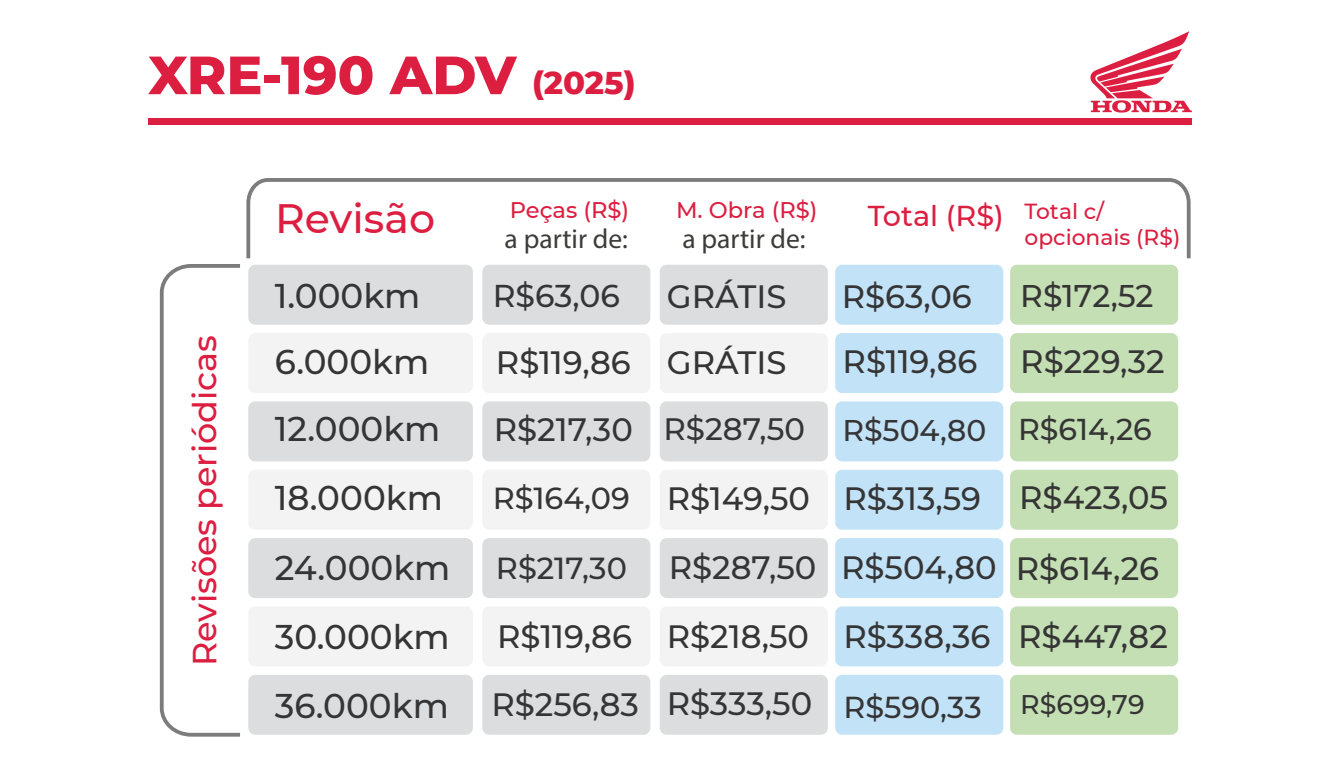
<style>
.page{position:relative;width:1340px;height:766px;background:#fff}
.page>*{position:absolute;margin:0;border:0;box-sizing:border-box;transform-origin:0 0}
.t1{font:800 53.77px "Montserrat";color:#dc1e40}
.t2{font:500 40.95px "Montserrat";color:#dc1e40}
.t3{font:500 34.2px/68.9px "Montserrat";color:#353535}
.t4{font:500 33.3px "Montserrat";color:#dc1e40}
.t5{font:500 32.18px/69.3px "Montserrat";color:#353535}
.t6{font:500 31.5px "Montserrat";color:#353535}
.t7{font:500 31.28px "Montserrat";color:#353535}
.t8{font:500 30.82px "Montserrat";color:#353535}
.t9{font:500 30.38px "Montserrat";color:#353535}
.t10{font:500 30.15px "Montserrat";color:#353535}
.t11{font:500 29.93px "Montserrat";color:#353535}
.t12{font:500 28.57px "Montserrat";color:#dc1e40}
.t13{font:27.68px "Myriad Pro";color:#3c3c3b}
.t14{font:500 27px "Montserrat";color:#353535}
.t15{font:500 22.5px "Montserrat";color:#dc1e40}
.t16{font:500 21.82px "Montserrat";color:#dc1e40}
.s1{font-size:32.18px}
</style>
<div class="page">
<div style="left:148px;top:118px;width:1043px;height:7px;background:#dc1e40"></div>
<svg style="left:1090px;top:31px;width:101px;height:81px"></svg>
<div style="left:248px;top:265px;width:225px;height:59px;background:#dbdddf;border-radius:7px"></div>
<div style="left:659px;top:265px;width:168px;height:59px;background:#dbdddf;border-radius:7px"></div>
<div style="left:659px;top:333px;width:168px;height:60px;background:#f3f3f4;border-radius:7px"></div>
<div style="left:659px;top:401px;width:168px;height:60px;background:#dbdddf;border-radius:7px"></div>
<div style="left:659px;top:469px;width:168px;height:60px;background:#f3f3f4;border-radius:7px"></div>
<div style="left:659px;top:538px;width:168px;height:60px;background:#dbdddf;border-radius:7px"></div>
<div style="left:659px;top:606px;width:168px;height:60px;background:#f3f3f4;border-radius:7px"></div>
<div style="left:659px;top:674px;width:168px;height:60px;background:#dbdddf;border-radius:7px"></div>
<div style="left:482px;top:265px;width:168px;height:59px;background:#dbdddf;border-radius:7px"></div>
<div style="left:482px;top:333px;width:168px;height:60px;background:#f3f3f4;border-radius:7px"></div>
<div style="left:482px;top:401px;width:168px;height:60px;background:#dbdddf;border-radius:7px"></div>
<div style="left:482px;top:469px;width:168px;height:60px;background:#f3f3f4;border-radius:7px"></div>
<div style="left:482px;top:538px;width:168px;height:60px;background:#dbdddf;border-radius:7px"></div>
<div style="left:482px;top:606px;width:168px;height:60px;background:#f3f3f4;border-radius:7px"></div>
<div style="left:482px;top:674px;width:168px;height:60px;background:#dbdddf;border-radius:7px"></div>
<div style="left:835px;top:265px;width:168px;height:59px;background:#c2e2f8;border-radius:7px"></div>
<div style="left:1010px;top:265px;width:168px;height:59px;background:#c5dfb4;border-radius:7px"></div>
<div style="left:835px;top:333px;width:168px;height:60px;background:#c2e2f8;border-radius:7px"></div>
<div style="left:1010px;top:333px;width:168px;height:60px;background:#c5dfb4;border-radius:7px"></div>
<div style="left:835px;top:401px;width:168px;height:60px;background:#c2e2f8;border-radius:7px"></div>
<div style="left:1010px;top:401px;width:168px;height:60px;background:#c5dfb4;border-radius:7px"></div>
<div style="left:835px;top:469px;width:168px;height:60px;background:#c2e2f8;border-radius:7px"></div>
<div style="left:1010px;top:469px;width:168px;height:60px;background:#c5dfb4;border-radius:7px"></div>
<div style="left:835px;top:538px;width:168px;height:60px;background:#c2e2f8;border-radius:7px"></div>
<div style="left:1010px;top:538px;width:168px;height:60px;background:#c5dfb4;border-radius:7px"></div>
<div style="left:835px;top:606px;width:168px;height:60px;background:#c2e2f8;border-radius:7px"></div>
<div style="left:1010px;top:606px;width:168px;height:60px;background:#c5dfb4;border-radius:7px"></div>
<div style="left:835px;top:674px;width:168px;height:60px;background:#c2e2f8;border-radius:7px"></div>
<div style="left:1010px;top:674px;width:168px;height:60px;background:#c5dfb4;border-radius:7px"></div>
<div style="left:248px;top:333px;width:225px;height:60px;background:#f3f3f4;border-radius:7px"></div>
<div style="left:248px;top:401px;width:225px;height:60px;background:#dbdddf;border-radius:7px"></div>
<div style="left:248px;top:469px;width:225px;height:60px;background:#f3f3f4;border-radius:7px"></div>
<div style="left:248px;top:538px;width:225px;height:60px;background:#dbdddf;border-radius:7px"></div>
<div style="left:248px;top:606px;width:225px;height:60px;background:#f3f3f4;border-radius:7px"></div>
<div style="left:248px;top:674px;width:225px;height:60px;background:#dbdddf;border-radius:7px"></div>
<svg style="left:246px;top:178px;width:945px;height:81px"></svg>
<svg style="left:159px;top:264px;width:81px;height:473px"></svg>
<h1 class="t1" style="left:148px;top:36px;width:489px">XRE-190 ADV <span class="s1">(2025)</span></h1>
<p class="t4" style="left:181px;top:666px;width:333px;rotate:-90deg">Revisões periódicas</p>
<p class="t2" style="left:275px;top:190px;width:162px">Revisão</p>
<p class="t15" style="left:510px;top:195px;width:121px">Peças (R$)</p>
<p class="t15" style="left:676px;top:195px;width:143px">M. Obra (R$)</p>
<p class="t12" style="left:867px;top:196px;width:238px">Total (R$) <sup>Total</sup> <sup>c/</sup></p>
<p class="t13" style="left:504px;top:222px;width:125px">a partir de:</p>
<p class="t13" style="left:682px;top:222px;width:125px">a partir de:</p>
<p class="t16" style="left:1024px;top:222px;width:157px">opcionais (R$)</p>
<p class="t5" style="left:667px;top:262px;width:121px;line-height:66.1px">GRÁTIS<br>GRÁTIS</p>
<p class="t3" style="left:275px;top:260px;width:147px">1.000km</p>
<p class="t6" style="left:493px;top:274px;width:128px">R$63,06</p>
<p class="t7" style="left:1020px;top:274px;width:135px">R$172,52</p>
<p class="t5" style="left:1020px;top:326px;width:146px">R$229,32</p>
<p class="t5" style="left:494px;top:393px;width:140px">R$217,30</p>
<p class="t10" style="left:1018px;top:408px;width:135px">R$614,26</p>
<p class="t5" style="left:841px;top:262px;width:137px;line-height:65.7px">R$63,06<br>R$119,86</p>
<p class="t11" style="left:842px;top:409px;width:145px">R$504,80</p>
<p class="t5" style="left:841px;top:462px;width:157px">R$313,59<br>R$504,80<br>R$338,36</p>
<p class="t5" style="left:496px;top:327px;width:136px">R$119,86</p>
<p class="t3" style="left:275px;top:326px;width:177px">6.000km<br>12.000km<br>18.000km<br>24.000km<br>30.000km<br>36.000km</p>
<p class="t8" style="left:663px;top:407px;width:143px">R$287,50</p>
<p class="t5" style="left:667px;top:462px;width:145px">R$149,50</p>
<p class="t5" style="left:1019px;top:462px;width:151px">R$423,05</p>
<p class="t9" style="left:493px;top:477px;width:139px">R$164,09</p>
<p class="t5" style="left:668px;top:531px;width:149px">R$287,50</p>
<p class="t9" style="left:496px;top:546px;width:132px">R$217,30</p>
<p class="t5" style="left:1015px;top:533px;width:154px;line-height:68px">R$614,26<br>R$447,82</p>
<p class="t5" style="left:491px;top:601px;width:322px;line-height:67.3px">R$119,86<br>R$256,83 R$333,50</p>
<p class="t5" style="left:667px;top:600px;width:144px">R$218,50</p>
<p class="t14" style="left:1020px;top:685px;width:126px">R$699,79</p>
<p class="t10" style="left:843px;top:686px;width:140px">R$590,33</p>
</div>
